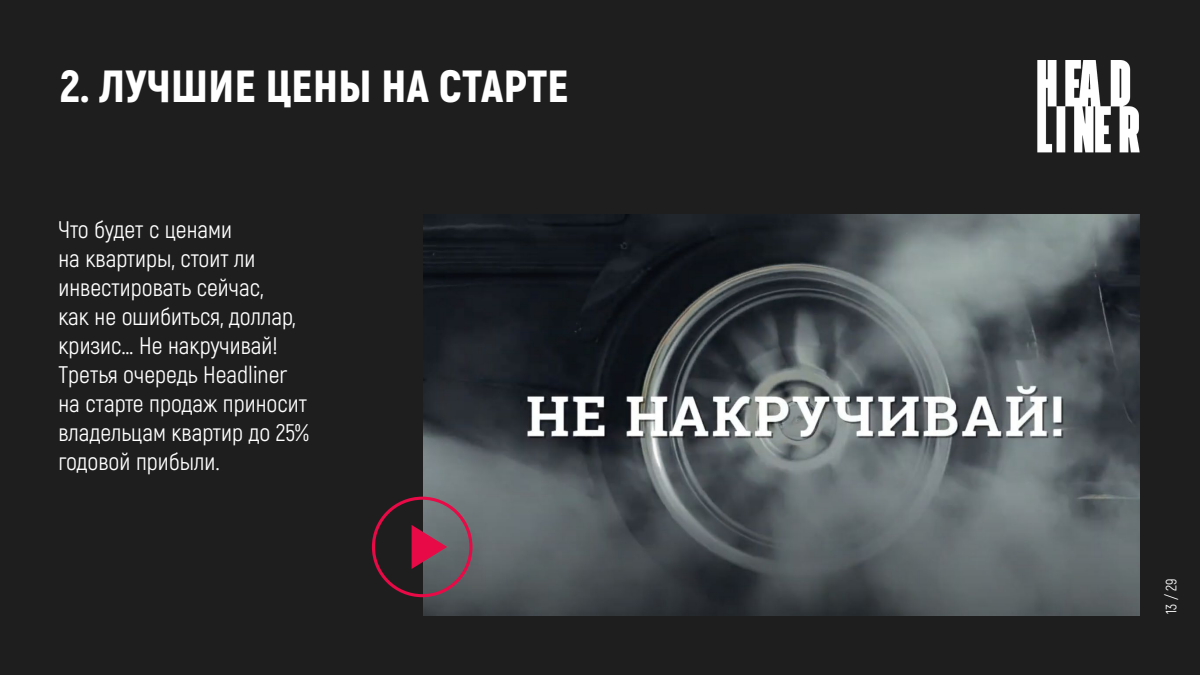
<style>
.page{position:relative;width:1200px;height:675px;background:#1f1e1e}
.page>*{position:absolute;margin:0;border:0;box-sizing:border-box;transform-origin:0 0}
.t1{font:900 45px "Akrobat";letter-spacing:.01em;color:#fff}
.t2{font:24px/29px "Akrobat";color:#fff}
.t3{font:15px "Akrobat";color:#fff}
</style>
<div class="page">
<img style="left:423px;top:215px;width:717px;height:400px">
<div style="left:372px;top:497px;width:100px;height:100px;border:3px solid #e80a46;border-radius:50%"></div>
<svg style="left:412px;top:525px;width:35px;height:44px"></svg>
<img style="left:1038px;top:61px;width:102px;height:91px">
<h1 class="t1" style="left:60px;top:57px;width:510px">2. ЛУЧШИЕ ЦЕНЫ НА СТАРТЕ</h1>
<p class="t2" style="left:58px;top:216px;width:252px">Что будет с ценами<br>на квартиры, стоит ли инвестировать сейчас,<br>как не ошибиться, доллар, кризис… Не накручивай!<br>Третья очередь Headliner на старте продаж приносит владельцам квартир до 25% годовой прибыли.</p>
<p class="t3" style="left:1162px;top:614px;width:37px;rotate:-90deg">13 / 29</p>
</div>
